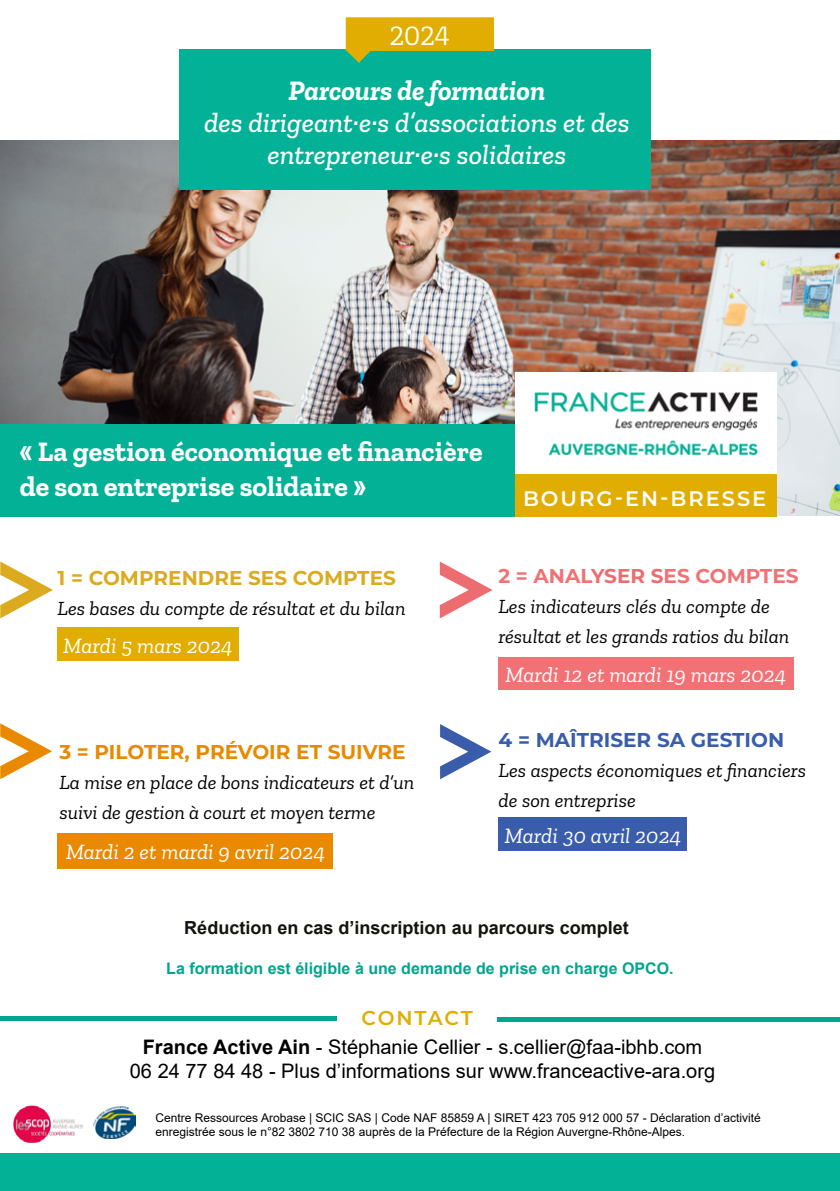
<style>
.page{position:relative;width:840px;height:1191px;background:#fff}
.page>*{position:absolute;margin:0;border:0;box-sizing:border-box;transform-origin:0 0}
.t1{font:italic 500 28px/32px "Zilla Slab";color:#fffffd;text-align:center}
.t2{font:700 28px "Zilla Slab";color:#fffdfe}
.t3{font:700 28px "Zilla Slab";color:#fffffd}
.t4{font:italic 700 28px "Zilla Slab";color:#fffffd}
.t5{font:28px "Zilla Slab";color:#fffffd}
.t6{font:italic 21.8px "Zilla Slab";color:#fff}
.t7{font:600 21px "Montserrat";letter-spacing:.095em;color:#fffdff}
.t8{font:italic 20px/30px "Zilla Slab";color:#000}
.t9{font:20px/24px "Arial";color:#000;text-align:center}
.t10{font:700 20px "Montserrat";color:#e98900}
.t11{font:700 20px "Montserrat";color:#dcaa1e}
.t12{font:700 20px "Montserrat";color:#f27174}
.t13{font:700 20px "Montserrat";color:#3a5dab}
.t14{font:600 20px "Montserrat";letter-spacing:.085em;color:#e0ad00}
.t15{font:700 18px "Arial";color:#141310}
.t16{font:700 16px "Arial";color:#00a58d}
.t17{font:12px/14.4px "Arial";color:#000}
.s1{color:#ed6c70}
.s2{font-weight:700}
</style>
<div class="page">
<img style="left:0;top:140px;width:839px;height:375px">
<div style="left:0;top:425px;width:516px;height:92px;background:#02b196"></div>
<div style="left:179px;top:50px;width:471px;height:140px;background:#02b196"></div>
<hr style="left:0;top:1016px;width:336px;height:4px;background:#00a58d">
<hr style="left:497px;top:1017px;width:342px;height:4px;background:#00a58d">
<img style="left:94px;top:1106px;width:41px;height:32px">
<div style="left:515px;top:468px;width:261px;height:49px;background:#e0ad00"></div>
<img style="left:515px;top:372px;width:261px;height:101px">
<div style="left:0;top:1153px;width:839px;height:38px;background:#02b196"></div>
<svg style="left:345px;top:17px;width:148px;height:46px"></svg>
<svg style="left:0;top:561px;width:53px;height:57px"></svg>
<svg style="left:440px;top:724px;width:51px;height:55px"></svg>
<svg style="left:0;top:723px;width:52px;height:56px"></svg>
<svg style="left:439px;top:561px;width:53px;height:57px"></svg>
<div style="left:57px;top:627px;width:181px;height:34px;background:#e0ad00"></div>
<div style="left:498px;top:657px;width:295px;height:32px;background:#f27174"></div>
<div style="left:58px;top:833px;width:275px;height:35px;background:#e98900"></div>
<div style="left:498px;top:817px;width:188px;height:33px;background:#3a5dab"></div>
<img style="left:13px;top:1105px;width:69px;height:37px">
<h1 class="t5" style="left:389px;top:20px;width:62px">2024</h1>
<h1 class="t4" style="left:288px;top:74px;width:258px">Parcours de formation</h1>
<h1 class="t1" style="left:204px;top:106px;width:427px">des dirigeant·e·s d’associations et des entrepreneur·e·s solidaires</h1>
<h1 class="t2" style="left:19px;top:435px;width:464px">« La gestion économique et financière</h1>
<h1 class="t3" style="left:20px;top:471px;width:348px">de son entreprise solidaire »</h1>
<p class="t7" style="left:522px;top:483px;width:245px">BOURG-EN-BRESSE</p>
<p class="t11" style="left:57px;top:563px;width:340px">1 = COMPRENDRE SES COMPTES</p>
<p class="t8" style="left:57px;top:593px;width:349px">Les bases du compte de résultat et du bilan</p>
<p class="t6" style="left:63px;top:633px;width:171px">Mardi 5 mars 2024</p>
<p class="t10" style="left:59px;top:737px;width:347px">3 = PILOTER, PRÉVOIR ET SUIVRE</p>
<p class="t8" style="left:59px;top:767px;width:356px">La mise en place de bons indicateurs et d’un suivi de gestion à court et moyen terme</p>
<p class="t6" style="left:66px;top:840px;width:261px">Mardi 2 et mardi 9 avril 2024</p>
<p class="t12" style="left:498px;top:561px;width:301px">2 = ANAL<span class="s1">YSER S</span>ES COMPTES</p>
<p class="t8" style="left:498px;top:591px;width:292px">Les indicateurs clés du compte de résultat et les grands ratios du bilan</p>
<p class="t6" style="left:505px;top:662px;width:282px">Mardi 12 et mardi 19 mars 2024</p>
<p class="t13" style="left:498px;top:726px;width:287px">4 = MAÎTRISER SA GESTION</p>
<p class="t8" style="left:498px;top:755px;width:309px">Les aspects économiques et financiers de son entreprise</p>
<p class="t6" style="left:504px;top:823px;width:178px">Mardi 30 avril 2024</p>
<p class="t15" style="left:184px;top:915px;width:446px">Réduction en cas d’inscription au parcours complet</p>
<p class="t16" style="left:166px;top:956px;width:508px">La formation est éligible à une demande de prise en charge OPCO.</p>
<p class="t14" style="left:361px;top:1003px;width:112px">CONTACT</p>
<p class="t9" style="left:130px;top:1034px;width:586px"><span class="s2">France Active Ain</span> - Stéphanie Cellier - s.cellier@faa-ibhb.com<br>06 24 77 84 48 - Plus d’informations sur www.franceactive-ara.org</p>
<p class="t17" style="left:155px;top:1110px;width:606px">Centre Ressources Arobase | SCIC SAS | Code NAF 85859 A | SIRET 423 705 912 000 57 - Déclaration d’activité enregistrée sous le n°82 3802 710 38 auprès de la Préfecture de la Région Auvergne-Rhône-Alpes.</p>
</div>
